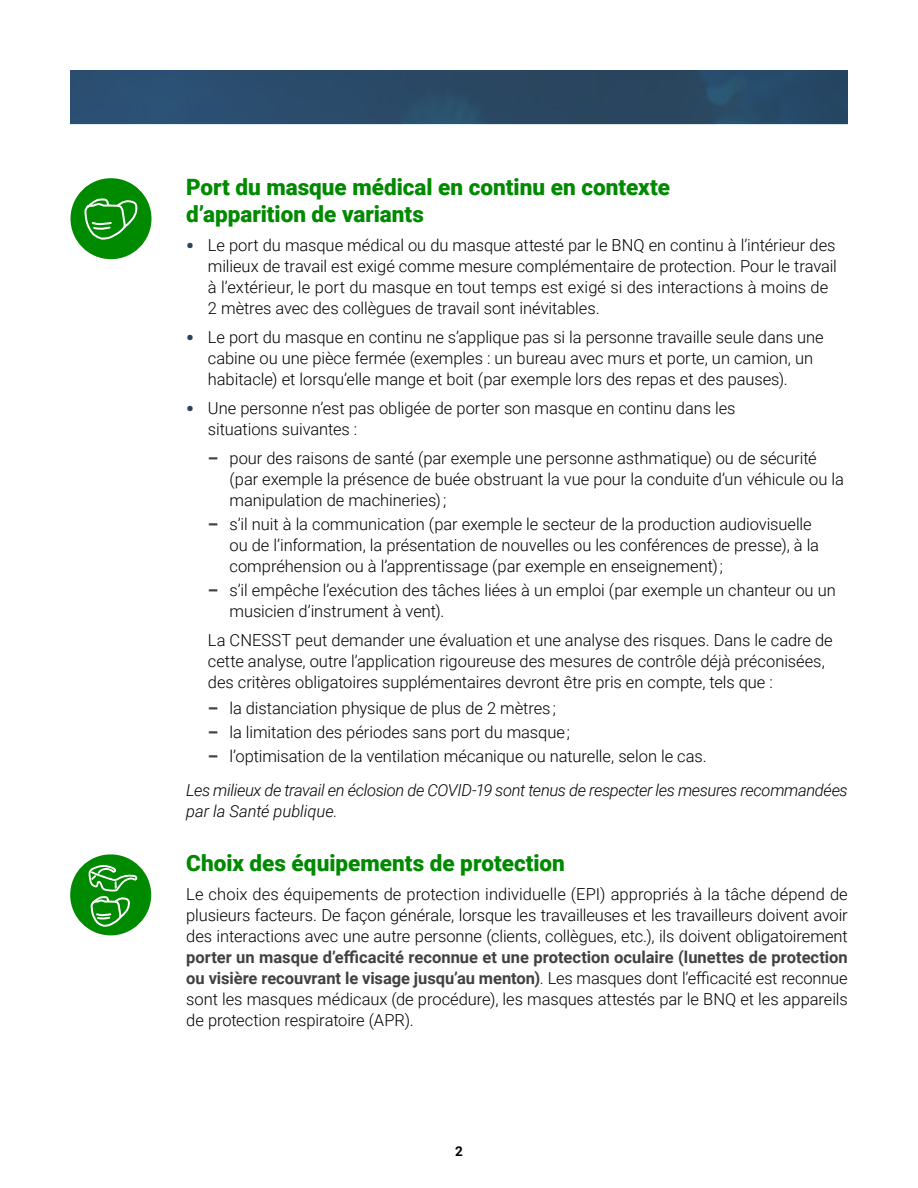
<style>
.page{position:relative;width:918px;height:1188px;background:#fff}
.page>*{position:absolute;margin:0;border:0;box-sizing:border-box;transform-origin:0 0}
.Sous-titre__H2{font:900 22.5px/27px "Roboto";color:#008a00}
.Texte_courant__P{font:300 16.5px/21px "Roboto";letter-spacing:-.005em;color:#000}
.Liste_à_puces__P___l{font:300 16.5px/21px "Roboto";letter-spacing:-.005em;color:#000}
.Texte_courant__P-2{font:italic 300 16.5px/21px "Roboto";letter-spacing:-.02em;color:#000}
.t1{font:700 13.5px "Roboto";color:#000}
.s1{font-weight:900;font-size:21px;color:#2b425e}
.s2{font-weight:900;color:#414141}
.s3{font-weight:700;color:#414141}
</style>
<div class="page">
<img style="left:70px;top:70px;width:778px;height:54px">
<div style="left:70px;top:178px;width:81px;height:81px;background:#008a00;border-radius:50%"></div>
<svg style="left:84px;top:198px;width:54px;height:42px"></svg>
<div style="left:70px;top:854px;width:81px;height:81px;background:#008a00;border-radius:50%"></div>
<svg style="left:89px;top:865px;width:49px;height:63px"></svg>
<h2 class="Sous-titre__H2" style="left:186px;top:173px;width:485px">Port du masque médical en continu en contexte d’apparition de variants</h2>
<p class="Texte_courant__P" style="left:208px;top:234px;width:631px;text-indent:-22px"><span class="s1">•</span> Le port du masque médical ou du masque attesté par le BNQ en continu à l’intérieur des milieux de travail est exigé comme mesure complémentaire de protection. Pour le travail à l’extérieur, le port du masque en tout temps est exigé si des interactions à moins de 2 mètres avec des collègues de travail sont inévitables.</p>
<p class="Texte_courant__P" style="left:208px;top:326px;width:617px;text-indent:-22px"><span class="s1">•</span> Le port du masque en continu ne s’applique pas si la personne travaille seule dans une cabine ou une pièce fermée (exemples : un bureau avec murs et porte, un camion, un habitacle) et lorsqu’elle mange et boit (par exemple lors des repas et des pauses).</p>
<p class="Texte_courant__P" style="left:208px;top:397px;width:529px;text-indent:-22px"><span class="s1">•</span> Une personne n’est pas obligée de porter son masque en continu dans les situations suivantes :</p>
<p class="Texte_courant__P" style="left:230px;top:447px;width:616px;text-indent:-22px"><span class="s2">–</span> pour des raisons de santé (par exemple une personne asthmatique) ou de sécurité (par exemple la présence de buée obstruant la vue pour la conduite d’un véhicule ou la manipulation de machineries) ;</p>
<p class="Texte_courant__P" style="left:230px;top:513px;width:591px;text-indent:-22px"><span class="s2">–</span> s’il nuit à la communication (par exemple le secteur de la production audiovisuelle ou de l’information, la présentation de nouvelles ou les conférences de presse), à la compréhension ou à l’apprentissage (par exemple en enseignement) ;</p>
<p class="Texte_courant__P" style="left:230px;top:579px;width:608px;text-indent:-22px"><span class="s2">–</span> s’il empêche l’exécution des tâches liées à un emploi (par exemple un chanteur ou un musicien d’instrument à vent).</p>
<p class="Liste_à_puces__P___l" style="left:208px;top:629px;width:626px">La CNESST peut demander une évaluation et une analyse des risques. Dans le cadre de cette analyse, outre l’application rigoureuse des mesures de contrôle déjà préconisées, des critères obligatoires supplémentaires devront être pris en compte, tels que :</p>
<p class="Texte_courant__P" style="left:208px;top:697px;width:350px"><span class="s2">–</span> la distanciation physique de plus de 2 mètres ;</p>
<p class="Texte_courant__P" style="left:208px;top:721px;width:364px"><span class="s2">–</span> la limitation des périodes sans port du masque ;</p>
<p class="Texte_courant__P" style="left:208px;top:745px;width:500px"><span class="s2">–</span> l’optimisation de la ventilation mécanique ou naturelle, selon le cas.</p>
<p class="Texte_courant__P-2" style="left:186px;top:779px;width:663px">Les milieux de travail en éclosion de COVID-19 sont tenus de respecter les mesures recommandées par la Santé publique.</p>
<h2 class="Sous-titre__H2" style="left:186px;top:849px;width:380px">Choix des équipements de protection</h2>
<p class="Texte_courant__P" style="left:186px;top:883px;width:663px;text-align:justify">Le choix des équipements de protection individuelle (EPI) appropriés à la tâche dépend de plusieurs facteurs. De façon générale, lorsque les travailleuses et les travailleurs doivent avoir des interactions avec une autre personne (clients, collègues, etc.), ils doivent obligatoirement <span class="s3">porter un masque d’efficacité reconnue et une protection oculaire (lunettes de protection ou visière recouvrant le visage jusqu’au menton)</span>. Les masques dont l’efficacité est reconnue sont les masques médicaux (de procédure), les masques attestés par le BNQ et les appareils de protection respiratoire (APR).</p>
<p class="t1" style="left:455px;top:1141px;width:9px">2</p>
</div>
